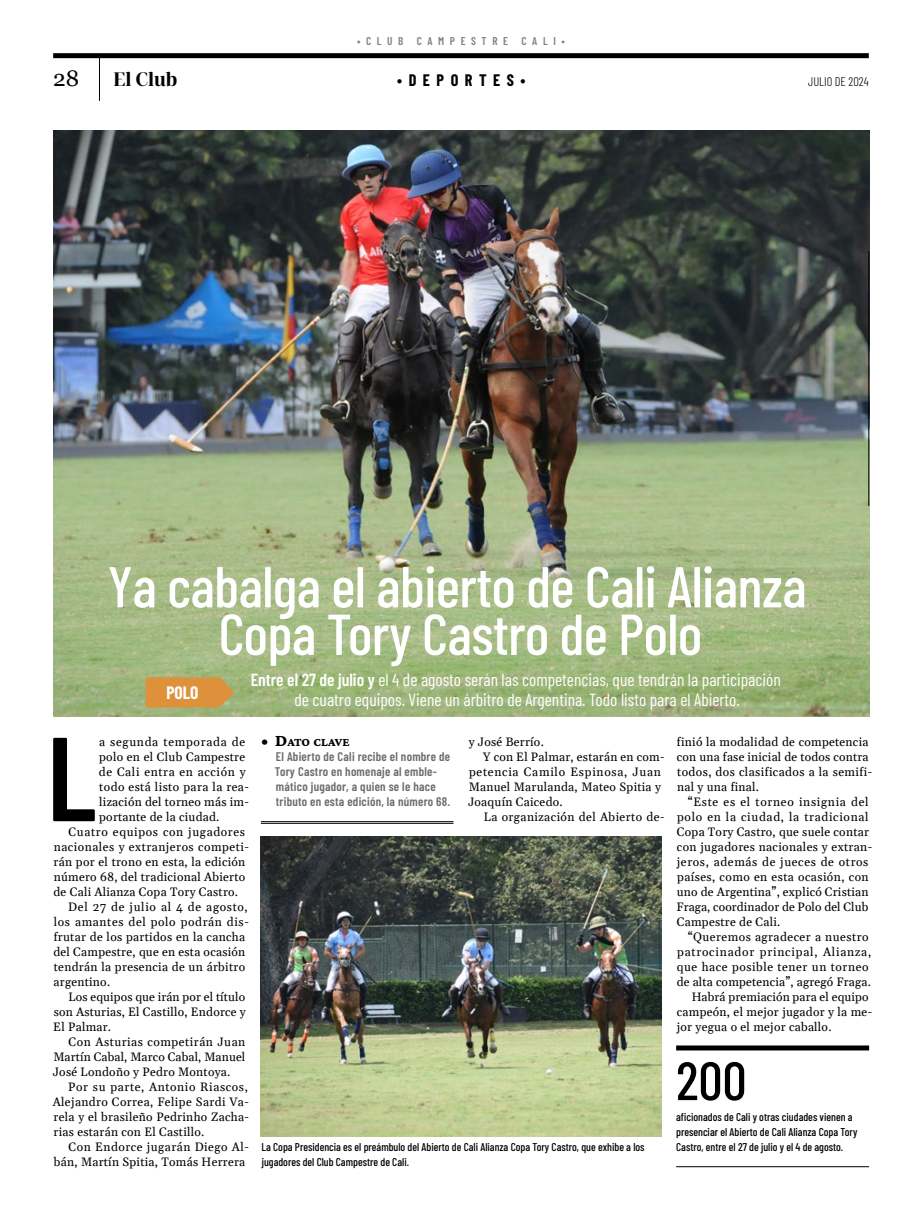
<style>
.page{position:relative;width:922px;height:1223px;background:#fff}
.page>*{position:absolute;margin:0;border:0;box-sizing:border-box;transform-origin:0 0}
.t1{font:600 119.12px "Barlow Condensed";color:#000}
.t2{font:500 57.5px/47.5px "Barlow Condensed";letter-spacing:-.01em;color:#fff;text-align:center}
.t3{font:500 53.75px "Barlow Condensed";color:#000}
.t4{font:22.5px "Georgia";color:#000}
.t5{font:700 20px "Ardina Title";letter-spacing:-.005em;color:#000}
.t6{font:17.5px/20px "Barlow Condensed";color:#fff;text-align:center}
.t7{font:700 17.5px "Barlow Condensed";color:#fff}
.t8{font:700 16.25px "Barlow Condensed";letter-spacing:.4em;color:#000}
.t9{font:600 12.5px/15px "Barlow Condensed";letter-spacing:.02em;color:#6e6c69}
.t10{font:300 12.5px "Barlow Condensed";color:#000}
.t11{font:800 12.25px "Crimson Pro";letter-spacing:-.01em;color:#000}
.t12{font:12px/15px "Gelasio";letter-spacing:.02em;color:#000}
.t13{font:12px "Gelasio";letter-spacing:.05em;color:#000}
.t14{font:12px "Gelasio";letter-spacing:.04em;color:#000}
.t15{font:12px "Gelasio";letter-spacing:.045em;color:#000}
.t16{font:12px "Gelasio";letter-spacing:.055em;color:#000}
.t17{font:12px "Gelasio";letter-spacing:.065em;color:#000}
.t18{font:12px "Gelasio";letter-spacing:.06em;color:#000}
.t19{font:500 11.25px/15px "Barlow Condensed";color:#000}
.t20{font:600 11.25px "Barlow Condensed";letter-spacing:.5em;color:#848280}
.s1{font-weight:600}
.s2{font-size:17.5px}
</style>
<div class="page">
<hr style="left:261px;top:821px;width:192px;height:1px;background:#000">
<hr style="left:261px;top:823px;width:192px;height:1px;background:#000">
<img style="left:53px;top:131px;width:815px;height:585px">
<div style="left:53px;top:53px;width:815px;height:5px;background:#000"></div>
<hr style="left:99px;top:55px;width:1px;height:46px;background:#000">
<svg style="left:146px;top:677px;width:88px;height:30px;background:#d89440"></svg>
<hr style="left:868px;top:251px;width:1px;height:255px;background:#000">
<div style="left:676px;top:1045px;width:192px;height:5px;background:#000"></div>
<hr style="left:676px;top:1166px;width:192px;height:1px;background:#000">
<img style="left:261px;top:836px;width:400px;height:300px">
<p class="t20" style="left:357px;top:33px;width:209px">•CLUB CAMPESTRE CALI•</p>
<h3 class="t4" style="left:53px;top:64px;width:27px">28</h3>
<h3 class="t5" style="left:113px;top:68px;width:65px">El Club</h3>
<h3 class="t8" style="left:397px;top:68px;width:130px">•DEPORTES•</h3>
<p class="t10" style="left:807px;top:72px;width:62px">JULIO DE 2024</p>
<h2 class="t2" style="left:107px;top:559px;width:700px">Ya cabalga el abierto de Cali Alianza<br>Copa Tory Castro de Polo</h2>
<h3 class="t7" style="left:166px;top:680px;width:34px">POLO</h3>
<h3 class="t6" style="left:250px;top:668px;width:531px"><span class="s1">Entre el 27 de julio y</span> el 4 de agosto serán las competencias, que tendrán la participación de cuatro equipos. Viene un árbitro de Argentina. Todo listo para el Abierto.</h3>
<h1 class="t1" style="left:47px;top:693px;width:51px">L</h1>
<p class="t16" style="left:99px;top:731px;width:148px">a segunda temporada de</p>
<p class="t12" style="left:99px;top:748px;width:147px">polo en el Club Campestre</p>
<p class="t13" style="left:99px;top:761px;width:148px">de Cali entra en acción y</p>
<p class="t12" style="left:99px;top:778px;width:151px">todo está listo para la rea-</p>
<p class="t12" style="left:99px;top:793px;width:151px">lización del torneo más im-</p>
<p class="t12" style="left:99px;top:808px;width:122px">portante de la ciudad.</p>
<p class="t13" style="left:69px;top:821px;width:178px">Cuatro equipos con jugadores</p>
<p class="t14" style="left:54px;top:836px;width:196px">nacionales y extranjeros competi-</p>
<p class="t12" style="left:54px;top:853px;width:193px">rán por el trono en esta, la edición</p>
<p class="t12" style="left:54px;top:868px;width:193px">número 68, del tradicional Abierto</p>
<p class="t12" style="left:53px;top:883px;width:186px">de Cali Alianza Copa Tory Castro.</p>
<p class="t16" style="left:68px;top:896px;width:181px">Del 27 de julio al 4 de agosto,</p>
<p class="t13" style="left:54px;top:911px;width:196px">los amantes del polo podrán dis-</p>
<p class="t12" style="left:54px;top:928px;width:193px">frutar de los partidos en la cancha</p>
<p class="t12" style="left:53px;top:943px;width:193px">del Campestre, que en esta ocasión</p>
<p class="t12" style="left:54px;top:958px;width:193px">tendrán la presencia de un árbitro</p>
<p class="t12" style="left:54px;top:973px;width:58px">argentino.</p>
<p class="t12" style="left:68px;top:988px;width:178px">Los equipos que irán por el título</p>
<p class="t12" style="left:54px;top:1003px;width:193px">son Asturias, El Castillo, Endorce y</p>
<p class="t12" style="left:53px;top:1018px;width:59px">El Palmar.</p>
<p class="t15" style="left:69px;top:1031px;width:178px">Con Asturias competirán Juan</p>
<p class="t12" style="left:53px;top:1048px;width:193px">Martín Cabal, Marco Cabal, Manuel</p>
<p class="t12" style="left:53px;top:1063px;width:179px">José Londoño y Pedro Montoya.</p>
<p class="t13" style="left:68px;top:1076px;width:181px">Por su parte, Antonio Riascos,</p>
<p class="t12" style="left:53px;top:1093px;width:198px">Alejandro Correa, Felipe Sardi Va-</p>
<p class="t12" style="left:54px;top:1108px;width:197px">rela y el brasileño Pedrinho Zacha-</p>
<p class="t12" style="left:54px;top:1123px;width:152px">rias estarán con El Castillo.</p>
<p class="t14" style="left:69px;top:1136px;width:182px">Con Endorce jugarán Diego Al-</p>
<p class="t12" style="left:54px;top:1153px;width:193px">bán, Martín Spitia, Tomás Herrera</p>
<p class="t11" style="left:261px;top:734px;width:90px"><span class="s2">• D</span>ATO CLAVE</p>
<p class="t9" style="left:275px;top:748px;width:177px">El Abierto de Cali recibe el nombre de Tory Castro en homenaje al emble&shy;mático jugador, a quien se le hace tributo en esta edición, la número 68.</p>
<p class="t12" style="left:468px;top:733px;width:77px">y José Berrío.</p>
<p class="t12" style="left:483px;top:748px;width:183px">Y con El Palmar, estarán en com-</p>
<p class="t18" style="left:469px;top:761px;width:193px">petencia Camilo Espinosa, Juan</p>
<p class="t12" style="left:468px;top:778px;width:194px">Manuel Marulanda, Mateo Spitia y</p>
<p class="t12" style="left:468px;top:793px;width:96px">Joaquín Caicedo.</p>
<p class="t12" style="left:483px;top:808px;width:182px">La organización del Abierto de-</p>
<p class="t12" style="left:676px;top:733px;width:197px">finió la modalidad de competencia con una fase inicial de todos contra todos, dos clasificados a la semifi&shy;nal y una final.</p>
<p class="t12" style="left:676px;top:793px;width:197px;text-indent:11px">“Este es el torneo insignia del polo en la ciudad, la tradicional<br>Copa Tory Castro, que suele contar con jugadores nacionales y extran&shy;jeros, además de jueces de otros países, como en esta ocasión, con uno de Argentina”, explicó Cristian<br>Fraga, coordinador de Polo del Club<br>Campestre de Cali.</p>
<p class="t14" style="left:687px;top:926px;width:182px">“Queremos agradecer a nuestro</p>
<p class="t17" style="left:677px;top:941px;width:196px">patrocinador principal, Alianza,</p>
<p class="t15" style="left:676px;top:956px;width:193px">que hace posible tener un torneo</p>
<p class="t12" style="left:676px;top:973px;width:196px">de alta competencia”, agregó Fraga.</p>
<p class="t12" style="left:691px;top:988px;width:178px">Habrá premiación para el equipo</p>
<p class="t12" style="left:676px;top:1003px;width:197px">campeón, el mejor jugador y la me-</p>
<p class="t12" style="left:676px;top:1018px;width:156px">jor yegua o el mejor caballo.</p>
<h3 class="t3" style="left:676px;top:1042px;width:72px">200</h3>
<p class="t19" style="left:676px;top:1109px;width:183px">aficionados de Cali y otras ciudades vienen a presenciar el Abierto de Cali Alianza Copa Tory</p>
<p class="t19" style="left:261px;top:1138px;width:384px">La Copa Presidencia es el preámbulo del Abierto de Cali Alianza Copa Tory Castro, que exhibe a los</p>
<p class="t19" style="left:676px;top:1138px;width:168px">Castro, entre el 27 de julio y el 4 de agosto.</p>
<p class="t19" style="left:262px;top:1153px;width:149px">jugadores del Club Campestre de Cali.</p>
</div>
